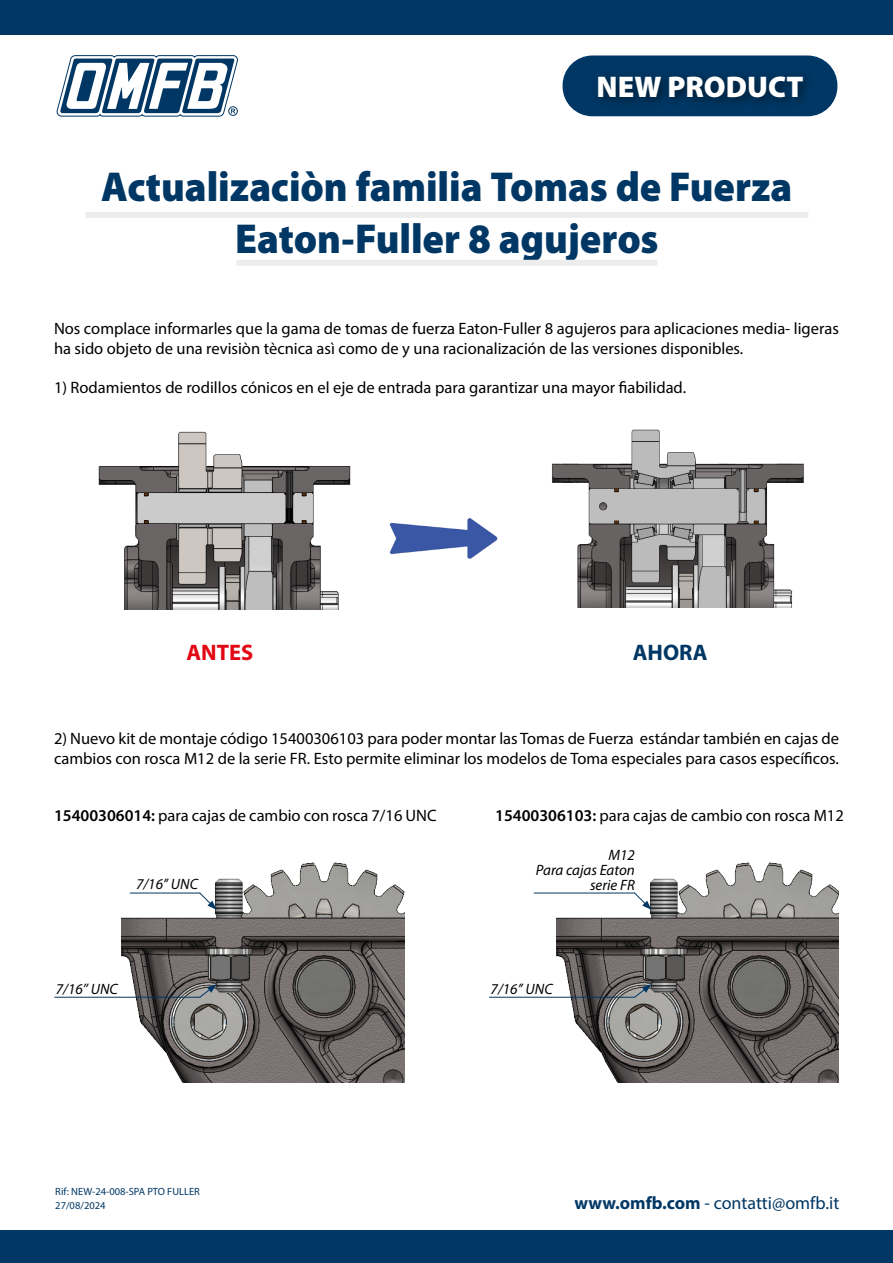
<style>
.page{position:relative;width:893px;height:1263px;background:#fff}
.page>*{position:absolute;margin:0;border:0;box-sizing:border-box;transform-origin:0 0}
.t1{font:900 42px/52.5px "Myriad Pro";letter-spacing:-.005em;color:#003764;text-align:center;scale:.95 1}
.t2{font:900 30px "Myriad Pro";color:#fff}
.t3{font:700 22.5px "Myriad Pro";color:#e30613}
.t4{font:700 22.5px "Myriad Pro";color:#003764}
.t5{font:18px "Myriad Pro";color:#003764}
.t6{font:16.5px/19.5px "Myriad Pro";color:#000}
.t7{font:italic 15px/15px "Myriad Pro";color:#000;text-align:right}
.t8{font:10.5px/14.1px "Myriad Pro";color:#003764}
.s1{font-weight:600}
.s2{font-weight:700}
</style>
<div class="page">
<svg style="left:56px;top:55px;width:182px;height:62px"></svg>
<div style="left:0;top:0;width:893px;height:34px;background:#003764"></div>
<div style="left:0;top:1230px;width:893px;height:33px;background:#003764"></div>
<div style="left:563px;top:56px;width:274px;height:60px;background:#003764;border-radius:30px"></div>
<div style="left:593px;top:71px;width:222px;height:38px;background:#000;opacity:.5"></div>
<div style="left:85px;top:212px;width:723px;height:6px;background:#ededed"></div>
<img style="left:98px;top:431px;width:253px;height:179px">
<img style="left:552px;top:429px;width:252px;height:179px">
<img style="left:389px;top:518px;width:109px;height:41px">
<img style="left:556px;top:862px;width:283px;height:221px">
<hr style="left:534px;top:893px;width:101px;height:1px;background:#003764">
<svg style="left:633px;top:892px;width:18px;height:18px"></svg>
<svg style="left:633px;top:984px;width:18px;height:14px"></svg>
<hr style="left:489px;top:997px;width:146px;height:1px;background:#003764">
<img style="left:121px;top:862px;width:283px;height:221px">
<hr style="left:130px;top:893px;width:70px;height:1px;background:#003764">
<svg style="left:199px;top:892px;width:18px;height:18px"></svg>
<svg style="left:199px;top:984px;width:18px;height:14px"></svg>
<hr style="left:54px;top:997px;width:146px;height:1px;background:#003764">
<div style="left:236px;top:260px;width:421px;height:6px;background:#ededed"></div>
<h2 class="t2" style="left:597px;top:70px;width:208px">NEW PRODUCT</h2>
<h1 class="t1" style="left:101px;top:161px;width:729px">Actualizaciòn familia Tomas de Fuerza<br>Eaton-Fuller 8 agujeros</h1>
<p class="t6" style="left:54px;top:319px;width:786px">Nos complace informarles que la gama de tomas de fuerza Eaton-Fuller 8 agujeros para aplicaciones media- ligeras ha sido objeto de una revisiòn tècnica asì como de y una racionalización de las versiones disponibles.</p>
<p class="t6" style="left:54px;top:377px;width:634px">1) Rodamientos de rodillos cónicos en el eje de entrada para garantizar una mayor fiabilidad.</p>
<h3 class="t3" style="left:186px;top:638px;width:68px">ANTES</h3>
<h3 class="t4" style="left:633px;top:638px;width:76px">AHORA</h3>
<p class="t6" style="left:54px;top:728px;width:786px">2) Nuevo kit de montaje código 15400306103 para poder montar las Tomas de Fuerza estándar también en cajas de cambios con rosca M12 de la serie FR. Esto permite eliminar los modelos de Toma especiales para casos específicos.</p>
<p class="t6" style="left:54px;top:805px;width:384px"><span class="s1">15400306014:</span> para cajas de cambio con rosca 7/16 UNC</p>
<p class="t6" style="left:495px;top:805px;width:350px"><span class="s1">15400306103:</span> para cajas de cambio con rosca M12</p>
<p class="t7" style="left:136px;top:877px;width:64px">7/16’’ UNC</p>
<p class="t7" style="left:536px;top:847px;width:101px">M12<br>Para cajas Eaton serie FR</p>
<p class="t7" style="left:56px;top:981px;width:64px">7/16’’ UNC</p>
<p class="t7" style="left:491px;top:981px;width:64px">7/16’’ UNC</p>
<p class="t8" style="left:55px;top:1184px;width:146px">Rif: NEW-24-008-SPA PTO FULLER<br>27/08/2024</p>
<p class="t5" style="left:574px;top:1192px;width:266px"><span class="s2">www.omfb.com</span> - contatti@omfb.it</p>
</div>
